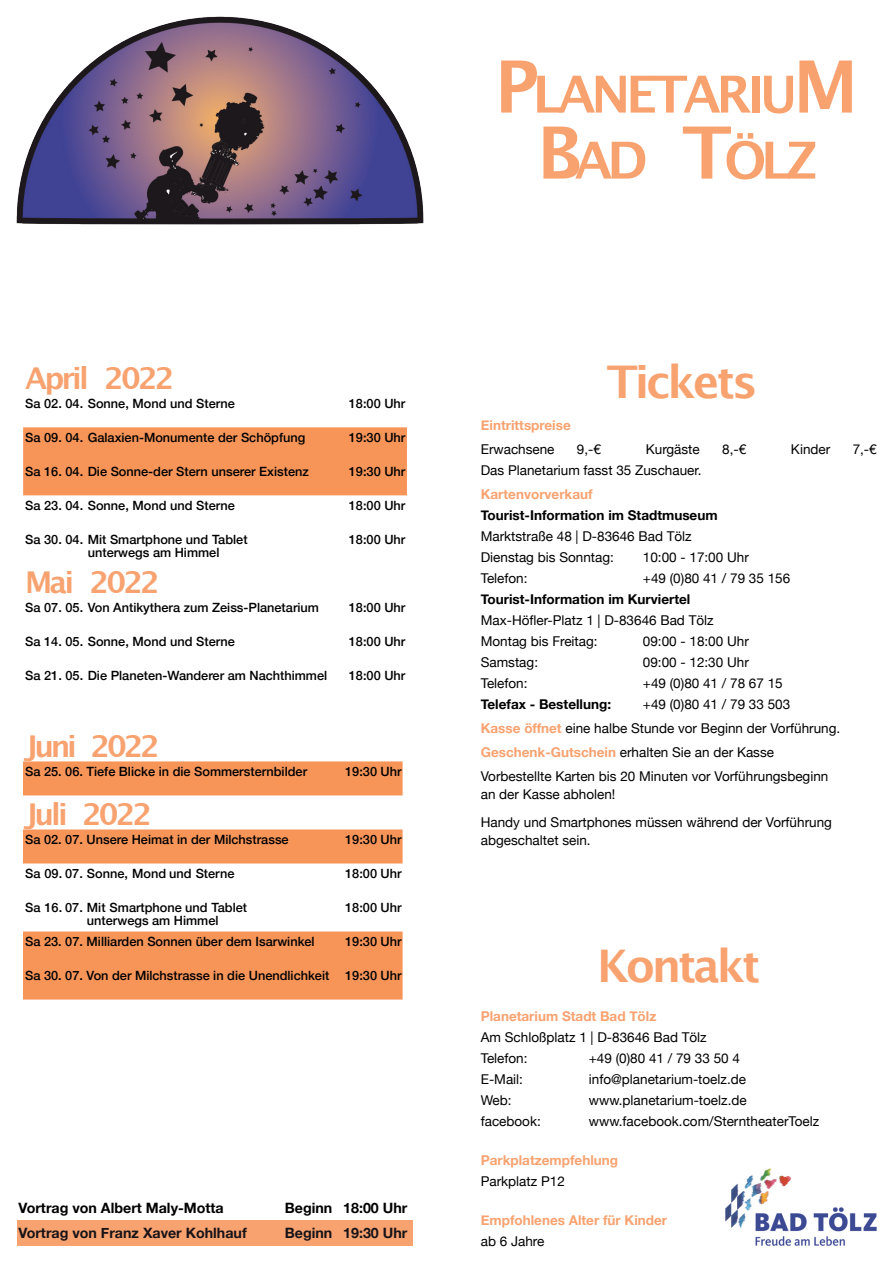
<style>
.page{position:relative;width:894px;height:1263px;background:#fff}
.page>*{position:absolute;margin:0;border:0;box-sizing:border-box;transform-origin:0 0}
.t1{font:700 51px/66px "Lucida Grande";letter-spacing:-.085em;color:#f8a270;text-align:center}
.t2{font:700 45px "Lucida Grande";letter-spacing:-.065em;color:#f8a270}
.t3{font:700 30px "Lucida Grande";letter-spacing:-.1em;color:#f8a270}
.t4{font:700 14.25px "Helvetica Neue";color:#181317}
.t5{font:700 14.25px "Helvetica Neue";color:#000}
.t6{font:13.5px/21px "Helvetica Neue";color:#000}
.t7{font:700 13.5px "Helvetica Neue";color:#f8a270}
.t8{font:700 13.5px "Helvetica Neue";color:#000}
.t9{font:500 12.75px/13.2px "Helvetica Neue";color:#000001}
.t10{font:500 12.75px "Helvetica Neue";color:#000}
.s1{font-size:72px}
.s2{font-weight:700;color:#f8a270}
</style>
<div class="page">
<img style="left:17px;top:17px;width:406px;height:208px">
<svg style="left:23px;top:761px;width:379px;height:238px;fill:#f79559"></svg>
<div style="left:23px;top:427px;width:384px;height:68px;background:#f79559"></div>
<div style="left:17px;top:1220px;width:396px;height:26px;background:#f8a270"></div>
<img style="left:725px;top:1169px;width:151px;height:76px">
<h1 class="t1" style="left:494px;top:65px;width:365px"><span class="s1">P</span>LANETARIU<span class="s1">M<br>B</span>AD <span class="s1">T</span>ÖLZ</h1>
<h3 class="t3" style="left:25px;top:365px;width:151px">April 2022</h3>
<p class="t9" style="left:25px;top:396px;width:211px">Sa 02. 04. Sonne, Mond und Sterne</p>
<p class="t9" style="left:349px;top:396px;width:58px">18:00 Uhr</p>
<p class="t10" style="left:25px;top:429px;width:281px">Sa 09. 04. Galaxien-Monumente der Schöpfung</p>
<p class="t10" style="left:349px;top:429px;width:58px">19:30 Uhr</p>
<p class="t10" style="left:25px;top:463px;width:285px">Sa 16. 04. Die Sonne-der Stern unserer Existenz</p>
<p class="t10" style="left:349px;top:463px;width:58px">19:30 Uhr</p>
<p class="t9" style="left:25px;top:498px;width:211px">Sa 23. 04. Sonne, Mond und Sterne</p>
<p class="t9" style="left:349px;top:498px;width:58px">18:00 Uhr</p>
<p class="t9" style="left:88px;top:532px;width:161px;text-indent:-62px">Sa 30. 04. Mit Smartphone und Tablet unterwegs am Himmel</p>
<p class="t9" style="left:349px;top:532px;width:58px">18:00 Uhr</p>
<h3 class="t3" style="left:25px;top:569px;width:136px">Mai 2022</h3>
<p class="t9" style="left:25px;top:600px;width:295px">Sa 07. 05. Von Antikythera zum Zeiss-Planetarium</p>
<p class="t9" style="left:349px;top:600px;width:58px">18:00 Uhr</p>
<p class="t9" style="left:25px;top:634px;width:211px">Sa 14. 05. Sonne, Mond und Sterne</p>
<p class="t9" style="left:349px;top:634px;width:58px">18:00 Uhr</p>
<p class="t9" style="left:25px;top:668px;width:303px">Sa 21. 05. Die Planeten-Wanderer am Nachthimmel</p>
<p class="t9" style="left:349px;top:668px;width:58px">18:00 Uhr</p>
<h3 class="t3" style="left:25px;top:733px;width:136px">Juni 2022</h3>
<p class="t9" style="left:25px;top:764px;width:283px">Sa 25. 06. Tiefe Blicke in die Sommersternbilder</p>
<p class="t9" style="left:345px;top:764px;width:58px">19:30 Uhr</p>
<h3 class="t3" style="left:25px;top:801px;width:129px">Juli 2022</h3>
<p class="t9" style="left:25px;top:832px;width:265px">Sa 02. 07. Unsere Heimat in der Milchstrasse</p>
<p class="t9" style="left:345px;top:832px;width:58px">19:30 Uhr</p>
<p class="t9" style="left:25px;top:866px;width:211px">Sa 09. 07. Sonne, Mond und Sterne</p>
<p class="t9" style="left:345px;top:866px;width:58px">18:00 Uhr</p>
<p class="t9" style="left:87px;top:900px;width:162px;text-indent:-62px">Sa 16. 07. Mit Smartphone und Tablet unterwegs am Himmel</p>
<p class="t9" style="left:345px;top:900px;width:58px">18:00 Uhr</p>
<p class="t9" style="left:25px;top:934px;width:291px">Sa 23. 07. Milliarden Sonnen über dem Isarwinkel</p>
<p class="t9" style="left:345px;top:934px;width:58px">19:30 Uhr</p>
<p class="t9" style="left:25px;top:968px;width:378px">Sa 30. 07. Von der Milchstrasse in die Unendlichkeit 19:30 Uhr</p>
<p class="t5" style="left:19px;top:1199px;width:207px">Vortrag von Albert Maly-Motta</p>
<p class="t5" style="left:285px;top:1199px;width:124px">Beginn 18:00 Uhr</p>
<p class="t4" style="left:19px;top:1224px;width:230px">Vortrag von Franz Xaver Kohlhauf</p>
<p class="t4" style="left:285px;top:1224px;width:124px">Beginn 19:30 Uhr</p>
<h2 class="t2" style="left:606px;top:362px;width:152px">Tickets</h2>
<p class="t7" style="left:480px;top:416px;width:91px">Eintrittspreise</p>
<p class="t6" style="left:480px;top:438px;width:75px">Erwachsene</p>
<p class="t6" style="left:576px;top:438px;width:26px">9,-€</p>
<p class="t6" style="left:645px;top:438px;width:55px">Kurgäste</p>
<p class="t6" style="left:721px;top:438px;width:26px">8,-€</p>
<p class="t6" style="left:790px;top:438px;width:41px">Kinder</p>
<p class="t6" style="left:852px;top:438px;width:26px">7,-€</p>
<p class="t6" style="left:480px;top:459px;width:222px">Das Planetarium fasst 35 Zuschauer.</p>
<p class="t7" style="left:480px;top:485px;width:113px">Kartenvorverkauf</p>
<p class="t8" style="left:480px;top:506px;width:238px">Tourist-Information im Stadtmuseum</p>
<p class="t6" style="left:480px;top:525px;width:212px">Marktstraße 48 | D-83646 Bad Tölz<br>Dienstag bis Sonntag:</p>
<p class="t6" style="left:642px;top:546px;width:107px">10:00 - 17:00 Uhr</p>
<p class="t6" style="left:480px;top:567px;width:48px">Telefon:</p>
<p class="t6" style="left:642px;top:567px;width:149px">+49 (0)80 41 / 79 35 156</p>
<p class="t8" style="left:480px;top:590px;width:211px">Tourist-Information im Kurviertel</p>
<p class="t6" style="left:480px;top:609px;width:234px">Max-Höfler-Platz 1 | D-83646 Bad Tölz<br>Montag bis Freitag:</p>
<p class="t6" style="left:642px;top:630px;width:107px">09:00 - 18:00 Uhr</p>
<p class="t6" style="left:480px;top:651px;width:59px">Samstag:</p>
<p class="t6" style="left:642px;top:651px;width:107px">09:00 - 12:30 Uhr</p>
<p class="t6" style="left:480px;top:672px;width:48px">Telefon:</p>
<p class="t6" style="left:642px;top:672px;width:141px">+49 (0)80 41 / 78 67 15</p>
<p class="t8" style="left:480px;top:695px;width:132px">Telefax - Bestellung:</p>
<p class="t6" style="left:480px;top:692px;width:361px;line-height:24px;text-indent:162px">+49 (0)80 41 / 79 33 503<br><span class="s2">Kasse öffnet</span> eine halbe Stunde vor Beginn der Vorführung.<br><span class="s2">Geschenk-Gutschein</span> erhalten Sie an der Kasse Vorbestellte Karten bis 20 Minuten vor Vorführungsbeginn</p>
<p class="t6" style="left:480px;top:779px;width:352px;line-height:28.7px">an der Kasse abholen!<br>Handy und Smartphones müssen während der Vorführung</p>
<p class="t6" style="left:480px;top:830px;width:111px">abgeschaltet sein.</p>
<h2 class="t2" style="left:597px;top:947px;width:165px">Kontakt</h2>
<p class="t7" style="left:480px;top:1008px;width:177px">Planetarium Stadt Bad Tölz</p>
<p class="t6" style="left:480px;top:1026px;width:227px">Am Schloßplatz 1 | D-83646 Bad Tölz<br>Telefon:</p>
<p class="t6" style="left:588px;top:1047px;width:152px">+49 (0)80 41 / 79 33 50 4</p>
<p class="t6" style="left:480px;top:1068px;width:44px">E-Mail:</p>
<p class="t6" style="left:588px;top:1068px;width:159px">info@planetarium-toelz.de</p>
<p class="t6" style="left:480px;top:1089px;width:32px">Web:</p>
<p class="t6" style="left:588px;top:1089px;width:159px">www.planetarium-toelz.de</p>
<p class="t6" style="left:480px;top:1110px;width:62px">facebook:</p>
<p class="t6" style="left:588px;top:1110px;width:232px">www.facebook.com/SterntheaterToelz</p>
<p class="t7" style="left:480px;top:1152px;width:139px">Parkplatzempfehlung</p>
<p class="t6" style="left:480px;top:1170px;width:85px">Parkplatz P12</p>
<p class="t7" style="left:480px;top:1212px;width:188px">Empfohlenes Alter für Kinder</p>
<p class="t6" style="left:480px;top:1230px;width:65px">ab 6 Jahre</p>
</div>
